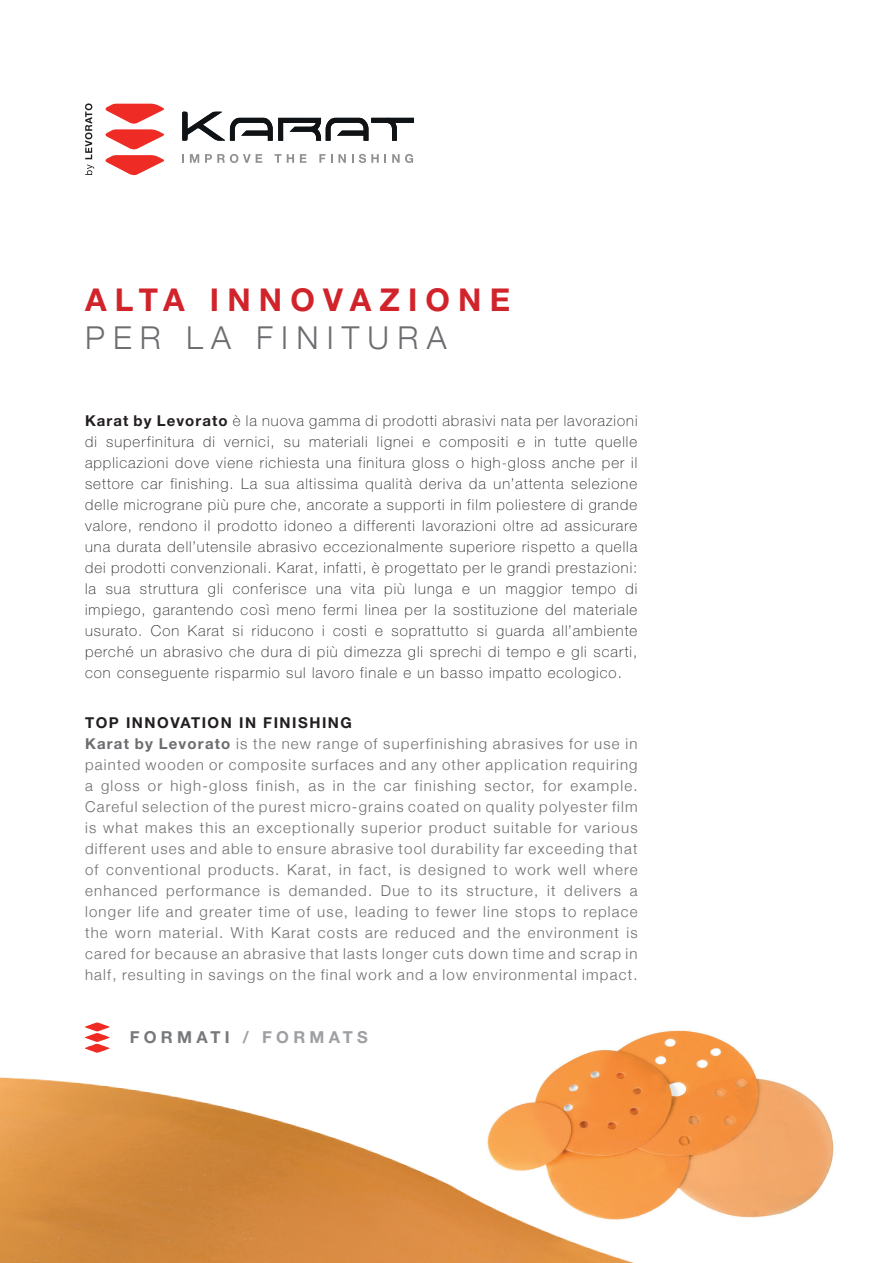
<style>
.page{position:relative;width:893px;height:1263px;background:#fff}
.page>*{position:absolute;margin:0;border:0;box-sizing:border-box;transform-origin:0 0}
.t1{font:700 31.5px "Helvetica Neue LT Std";letter-spacing:.26em;color:#d1232a}
.t2{font:300 31.5px "Helvetica Neue";letter-spacing:.26em;color:#6c6d70}
.t3{font:700 16.5px "Helvetica Neue LT Std";letter-spacing:.26em;color:#9d9fa2}
.t4{font:100 15px/21px "Helvetica Neue";letter-spacing:.07em;color:#231f20;text-align:justify}
.t5{font:300 15px/21px "Helvetica Neue";letter-spacing:.08em;color:#6c6d70;text-align:justify}
.t6{font:700 15px "Helvetica Neue LT Std";letter-spacing:.1em;color:#231f20}
.s1{font-family:"Helvetica Neue LT Std";font-weight:700}
.s2{color:#76787b}
</style>
<div class="page">
<svg style="left:105px;top:104px;width:59px;height:71px"></svg>
<svg style="left:85px;top:103px;width:9px;height:72px"></svg>
<svg style="left:182px;top:112px;width:232px;height:29px"></svg>
<svg style="left:182px;top:154px;width:2px;height:9px"></svg>
<svg style="left:190px;top:154px;width:9px;height:9px"></svg>
<svg style="left:205px;top:154px;width:57px;height:9px"></svg>
<svg style="left:274px;top:154px;width:20px;height:9px"></svg>
<svg style="left:300px;top:154px;width:6px;height:9px"></svg>
<svg style="left:319px;top:154px;width:27px;height:9px"></svg>
<svg style="left:352px;top:154px;width:27px;height:9px"></svg>
<svg style="left:392px;top:154px;width:21px;height:9px"></svg>
<img style="left:621px;top:1030px;width:113px;height:18px">
<svg style="left:85px;top:1022px;width:25px;height:26px"></svg>
<img style="left:0;top:1048px;width:834px;height:215px">
<h1 class="t1" style="left:85px;top:280px;width:427px">ALTA INNOVAZIONE</h1>
<h1 class="t2" style="left:85px;top:318px;width:363px">PER LA FINITURA</h1>
<p class="t4" style="left:85px;top:410px;width:554px"><span class="s1">Karat by Levorato</span> è la nuova gamma di prodotti abrasivi nata per lavorazioni di superfinitura di vernici, su materiali lignei e compositi e in tutte quelle applicazioni dove viene richiesta una finitura gloss o high-gloss anche per il settore car finishing. La sua altissima qualità deriva da un’attenta selezione delle micrograne più pure che, ancorate a supporti in film poliestere di grande valore, rendono il prodotto idoneo a differenti lavorazioni oltre ad assicurare una durata dell’utensile abrasivo eccezionalmente superiore rispetto a quella dei prodotti convenzionali. Karat, infatti, è progettato per le grandi prestazioni: la sua struttura gli conferisce una vita più lunga e un maggior tempo di impiego, garantendo così meno fermi linea per la sostituzione del materiale usurato. Con Karat si riducono i costi e soprattutto si guarda all’ambiente perché un abrasivo che dura di più dimezza gli sprechi di tempo e gli scarti, con conseguente risparmio sul lavoro finale e un basso impatto ecologico.</p>
<p class="t6" style="left:85px;top:713px;width:268px">TOP INNOVATION IN FINISHING</p>
<p class="t5" style="left:85px;top:733px;width:554px"><span class="s1">Karat by Levorato</span> is the new range of superfinishing abrasives for use in painted wooden or composite surfaces and any other application requiring a gloss or high-gloss finish, as in the car finishing sector, for example.<br>Careful selection of the purest micro-grains coated on quality polyester film is what makes this an exceptionally superior product suitable for various different uses and able to ensure abrasive tool durability far exceeding that of conventional products. Karat, in fact, is designed to work well where enhanced performance is demanded. Due to its structure, it delivers a longer life and greater time of use, leading to fewer line stops to replace the worn material. With Karat costs are reduced and the environment is cared for because an abrasive that lasts longer cuts down time and scrap in half, resulting in savings on the final work and a low environmental impact.</p>
<p class="t3" style="left:130px;top:1026px;width:240px"><span class="s2">FORMATI</span> / FORMATS</p>
</div>
